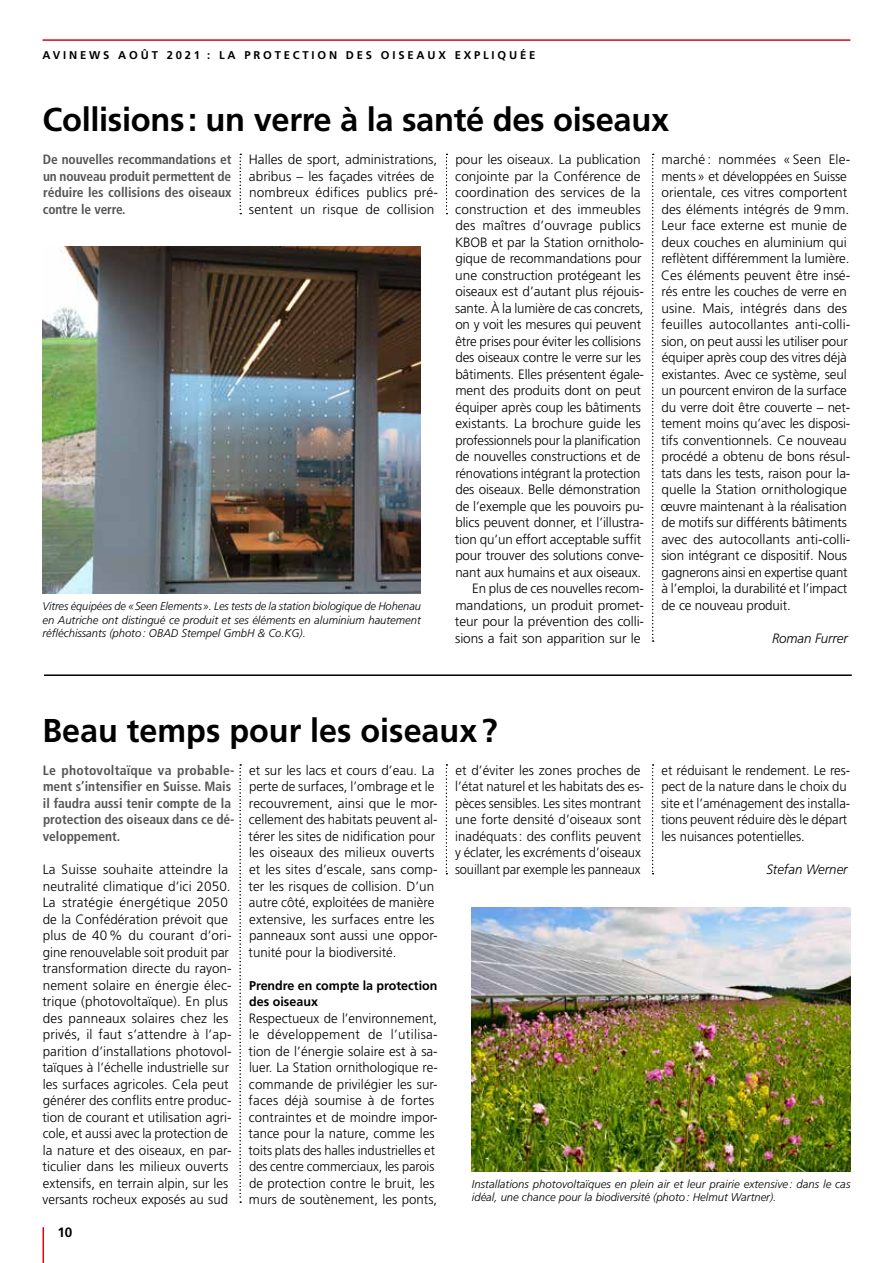
<style>
.page{position:relative;width:893px;height:1263px;background:#fff}
.page>*{position:absolute;margin:0;border:0;box-sizing:border-box;transform-origin:0 0}
.t1{font:700 33px "Frutiger";letter-spacing:-.01em;color:#000}
.t2{font:300 13.5px/16.5px "Frutiger";color:#000}
.t3{font:700 condensed 13.5px/16.5px "Frutiger";color:#565656;text-align:justify}
.t4{font:italic 300 13.5px "Frutiger";letter-spacing:-.01em;color:#000}
.t5{font:700 13.5px "Frutiger";color:#000}
.t6{font:700 12.75px/16.5px "Frutiger";color:#000}
.t7{font:italic 300 11.25px/13.5px "Frutiger";color:#000;text-align:justify}
.t8{font:700 11.25px "Frutiger";letter-spacing:.25em;color:#000}
</style>
<div class="page">
<hr style="left:43px;top:1227px;width:1px;height:36px;background:#e3000f">
<hr style="left:43px;top:39px;width:807px;height:2px;background:#e3000f">
<img style="left:472px;top:907px;width:378px;height:264px">
<img style="left:43px;top:247px;width:378px;height:347px">
<svg style="left:240px;top:154px;width:1px;height:60px"></svg>
<svg style="left:446px;top:154px;width:1px;height:60px"></svg>
<svg style="left:652px;top:154px;width:2px;height:488px"></svg>
<hr style="left:44px;top:674px;width:808px;height:2px;background:#000">
<svg style="left:240px;top:764px;width:1px;height:439px"></svg>
<svg style="left:446px;top:764px;width:1px;height:110px"></svg>
<svg style="left:652px;top:764px;width:2px;height:110px"></svg>
<p class="t8" style="left:43px;top:48px;width:494px">AVINEWS AOÛT 2021 : LA PROTECTION DES OISEAUX EXPLIQUÉE</p>
<h1 class="t1" style="left:42px;top:101px;width:628px">Collisions: un verre à la santé des oiseaux</h1>
<p class="t3" style="left:43px;top:151px;width:190px">De nouvelles recommandations et un nouveau produit permettent de réduire les collisions des oiseaux contre le verre.</p>
<p class="t2" style="left:249px;top:151px;width:191px">Halles de sport, administrations, abribus – les façades vitrées de nombreux édifices publics pré&shy;sentent un risque de collision</p>
<p class="t2" style="left:455px;top:151px;width:191px;text-align:right">pour les oiseaux. La publication conjointe par la Conférence de coordination des services de la construction et des immeubles des maîtres d’ouvrage publics KBOB et par la Station ornitholo&shy;gique de recommandations pour une construction protégeant les oiseaux est d’autant plus réjouis&shy;sante. À la lumière de cas concrets, on y voit les mesures qui peuvent être prises pour éviter les collisions des oiseaux contre le verre sur les bâtiments. Elles présentent égale&shy;ment des produits dont on peut équiper après coup les bâtiments existants. La brochure guide les professionnels pour la planification de nouvelles constructions et de rénovations intégrant la protection des oiseaux. Belle démonstration de l’exemple que les pouvoirs pu&shy;blics peuvent donner, et l’illustra&shy;tion qu’un effort acceptable suffit pour trouver des solutions conve&shy;nant aux humains et aux oiseaux.<br>En plus de ces nouvelles recom&shy;mandations, un produit promet&shy;teur pour la prévention des colli&shy;sions a fait son apparition sur le</p>
<p class="t2" style="left:661px;top:151px;width:191px">marché : nommées « Seen Ele&shy;ments» et développées en Suisse orientale, ces vitres comportent des éléments intégrés de 9mm.<br>Leur face externe est munie de deux couches en aluminium qui reflètent différemment la lumière.<br>Ces éléments peuvent être insé&shy;rés entre les couches de verre en usine. Mais, intégrés dans des feuilles autocollantes anti-colli&shy;sion, on peut aussi les utiliser pour équiper après coup des vitres déjà existantes. Avec ce système, seul un pourcent environ de la surface du verre doit être couverte – net&shy;tement moins qu’avec les disposi&shy;tifs conventionnels. Ce nouveau procédé a obtenu de bons résul&shy;tats dans les tests, raison pour la&shy;quelle la Station ornithologique œuvre maintenant à la réalisation de motifs sur différents bâtiments avec des autocollants anti-colli&shy;sion intégrant ce dispositif. Nous gagnerons ainsi en expertise quant à l’emploi, la durabilité et l’impact de ce nouveau produit.</p>
<p class="t7" style="left:43px;top:600px;width:380px">Vitres équipées de «Seen Elements». Les tests de la station biologique de Hohenau en Autriche ont distingué ce produit et ses éléments en aluminium hautement réfléchissants (photo: OBAD Stempel GmbH &amp; Co.KG).</p>
<p class="t4" style="left:772px;top:630px;width:77px">Roman Furrer</p>
<h1 class="t1" style="left:42px;top:711px;width:457px">Beau temps pour les oiseaux?</h1>
<p class="t3" style="left:43px;top:762px;width:193px;text-align:left">Le photovoltaïque va probable&shy;ment s’intensifier en Suisse. Mais il faudra aussi tenir compte de la protection des oiseaux dans ce dé&shy;veloppement.</p>
<p class="t2" style="left:42px;top:861px;width:191px">La Suisse souhaite atteindre la neutralité climatique d’ici 2050.<br>La stratégie énergétique 2050 de la Confédération prévoit que plus de 40% du courant d’ori&shy;gine renouvelable soit produit par transformation directe du rayon&shy;nement solaire en énergie élec&shy;trique (photovoltaïque). En plus des panneaux solaires chez les privés, il faut s’attendre à l’ap&shy;parition d’installations photovol&shy;taïques à l’échelle industrielle sur les surfaces agricoles. Cela peut générer des conflits entre produc&shy;tion de courant et utilisation agri&shy;cole, et aussi avec la protection de la nature et des oiseaux, en par&shy;ticulier dans les milieux ouverts extensifs, en terrain alpin, sur les versants rocheux exposés au sud</p>
<p class="t5" style="left:57px;top:1224px;width:17px">10</p>
<p class="t2" style="left:249px;top:762px;width:191px">et sur les lacs et cours d’eau. La perte de surfaces, l’ombrage et le recouvrement, ainsi que le mor&shy;cellement des habitats peuvent al&shy;térer les sites de nidification pour les oiseaux des milieux ouverts et les sites d’escale, sans comp&shy;ter les risques de collision. D’un autre côté, exploitées de manière extensive, les surfaces entre les panneaux sont aussi une oppor&shy;tunité pour la biodiversité.</p>
<p class="t6" style="left:249px;top:977px;width:190px">Prendre en compte la protection des oiseaux</p>
<p class="t2" style="left:249px;top:1009px;width:191px">Respectueux de l’environnement, le développement de l’utilisa&shy;tion de l’énergie solaire est à sa&shy;luer. La Station ornithologique re&shy;commande de privilégier les sur&shy;faces déjà soumise à de fortes contraintes et de moindre impor&shy;tance pour la nature, comme les toits plats des halles industrielles et des centre commerciaux, les parois de protection contre le bruit, les murs de soutènement, les ponts,</p>
<p class="t2" style="left:455px;top:762px;width:190px">et d’éviter les zones proches de l’état naturel et les habitats des es&shy;pèces sensibles. Les sites montrant une forte densité d’oiseaux sont inadéquats: des conflits peuvent y éclater, les excréments d’oiseaux souillant par exemple les panneaux</p>
<p class="t2" style="left:661px;top:762px;width:191px">et réduisant le rendement. Le res&shy;pect de la nature dans le choix du site et l’aménagement des installa&shy;tions peuvent réduire dès le départ les nuisances potentielles.</p>
<p class="t4" style="left:766px;top:862px;width:83px">Stefan Werner</p>
<p class="t7" style="left:472px;top:1177px;width:380px">Installations photovoltaïques en plein air et leur prairie extensive: dans le cas idéal, une chance pour la biodiversité (photo: Helmut Wartner).</p>
</div>
